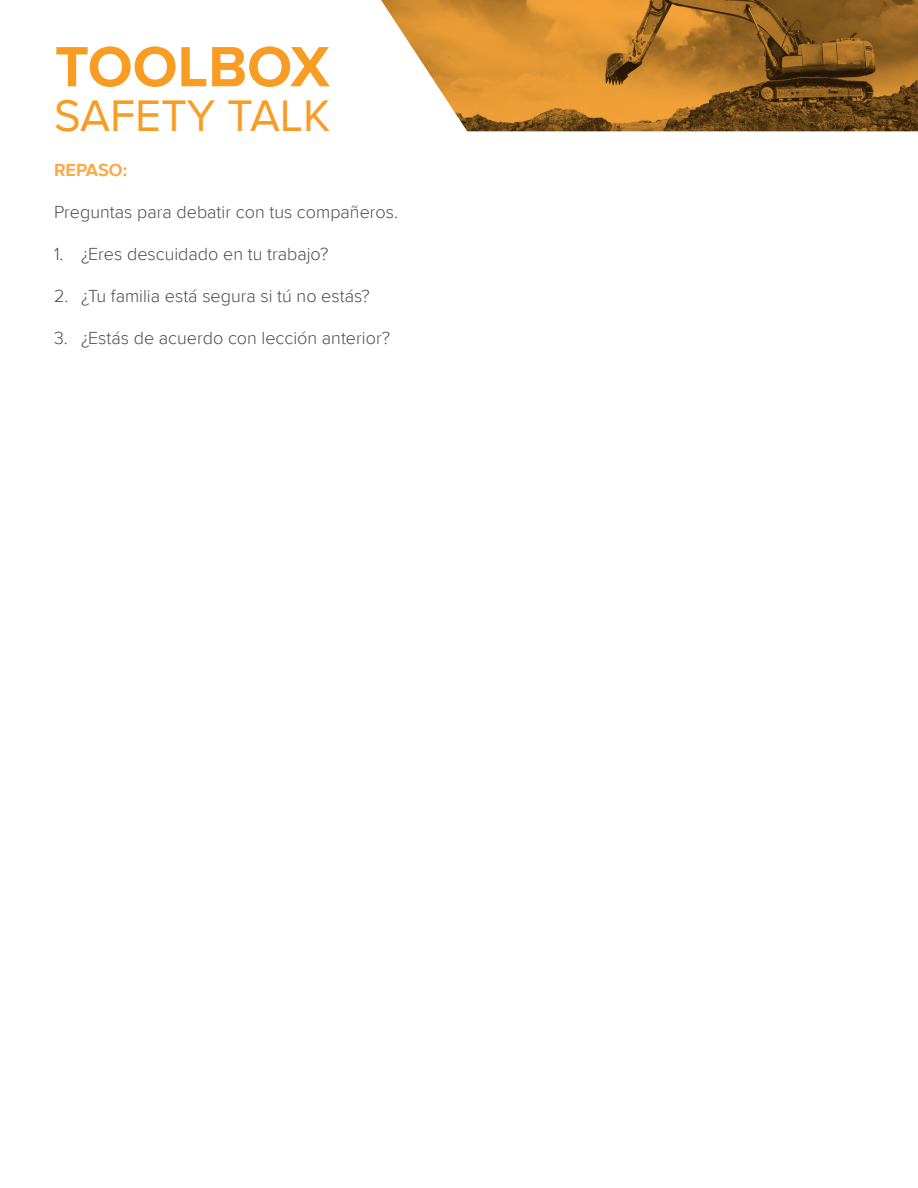
<style>
.page{position:relative;width:918px;height:1188px;background:#fff}
.page>*{position:absolute;margin:0;border:0;box-sizing:border-box;transform-origin:0 0}
.t1{font:700 58.8px "Proxima Nova";color:#f89c23}
.t2{font:45.45px "Proxima Nova";color:#f89c23}
.Body{font:300 18px "Proxima Nova";color:#4b4c4d}
.Body-2{font:700 18px "Proxima Nova";color:#faa945}
</style>
<div class="page">
<svg style="left:381px;top:0;width:537px;height:131px;background:#b27e38"></svg>
<h1 class="t1" style="left:55px;top:23px;width:276px">TOOLBOX</h1>
<h2 class="t2" style="left:54px;top:82px;width:278px">SAFETY TALK</h2>
<p class="Body-2" style="left:54px;top:157px;width:75px">REPASO:</p>
<p class="Body" style="left:54px;top:199px;width:346px">Preguntas para debatir con tus compañeros.</p>
<p class="Body" style="left:54px;top:240px;width:276px">1. ¿Eres descuidado en tu trabajo?</p>
<p class="Body" style="left:54px;top:282px;width:317px">2. ¿Tu familia está segura si tú no estás?</p>
<p class="Body" style="left:54px;top:324px;width:338px">3. ¿Estás de acuerdo con lección anterior?</p>
</div>
